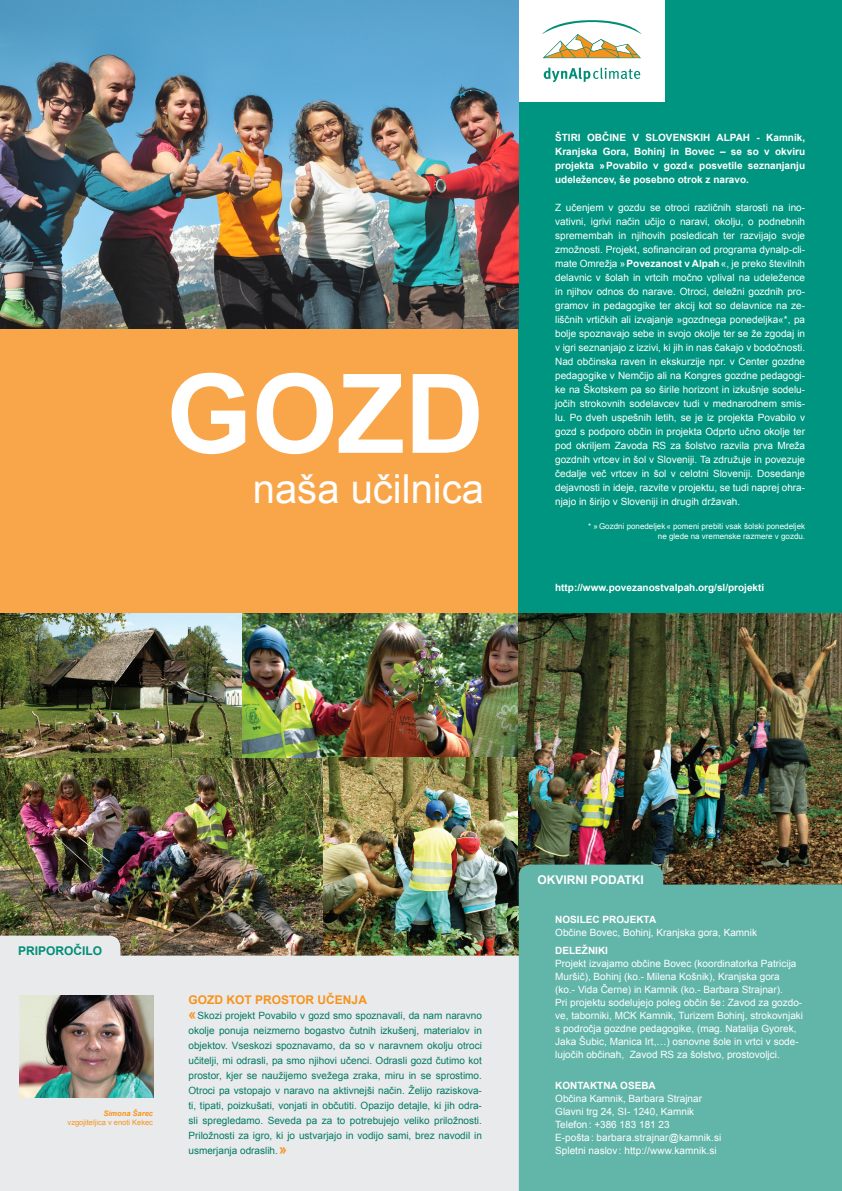
<style>
.page{position:relative;width:842px;height:1191px;background:#fff}
.page>*{position:absolute;margin:0;border:0;box-sizing:border-box;transform-origin:0 0}
.t1{font:700 110px "Arial";color:#fff}
.t2{font:40px "Arial";color:#fff}
.t3{font:700 12px "Arial";color:#f7931d}
.t4{font:700 12px "Arial";color:#fff}
.t5{font:700 12px "Arial";color:#008d77}
.t6{font:10px/14px "Arial";color:#fff}
.t7{font:10px/15px "Arial";color:#007a66;text-align:justify}
.t8{font:700 10px/14px "Arial";color:#fff;text-align:justify}
.t9{font:8px/10px "Arial";color:#fff;text-align:right}
.t10{font:7.5px "Arial";color:#f7931d}
.t11{font:italic 700 7.5px "Arial";color:#f7931d}
.s1{font-weight:700}
.s2{font-weight:700;font-size:14px;color:#f7931d}
</style>
<div class="page">
<img style="left:0;top:612px;width:519px;height:323px">
<img style="left:519px;top:612px;width:323px;height:252px">
<svg style="left:0;top:935px;width:519px;height:256px;background:#dfe0df"></svg>
<div style="left:0;top:329px;width:519px;height:283px;background:#f9a64a"></div>
<div style="left:519px;top:0;width:323px;height:612px;background:#009580"></div>
<div style="left:519px;top:0;width:146px;height:101px;background:#fff"></div>
<svg style="left:542px;top:20px;width:100px;height:38px"></svg>
<svg style="left:544px;top:67px;width:96px;height:15px"></svg>
<div style="left:519px;top:864px;width:323px;height:327px;background:#62b5a9"></div>
<img style="left:0;top:0;width:519px;height:329px">
<img style="left:19px;top:995px;width:134px;height:102px">
<h1 class="t1" style="left:166px;top:341px;width:319px">Gozd</h1>
<h2 class="t2" style="left:253px;top:462px;width:233px">naša učilnica</h2>
<p class="t8" style="left:555px;top:130px;width:251px">Štiri občine v slovenskih Alpah - Kamnik, Kranjska Gora, Bohinj in Bovec – se so v okviru projekta » Povabilo v gozd« posvetile seznanjanju udeležencev, še posebno otrok z naravo.</p>
<p class="t6" style="left:555px;top:200px;width:251px;text-align:justify">Z učenjem v gozdu se otroci različnih starosti na ino&shy;vativni, igrivi način učijo o naravi, okolju, o podnebnih spremembah in njihovih posledicah ter razvijajo svoje zmožnosti. Projekt, sofinanciran od programa dynalp-cli&shy;mate Omrežja »<span class="s1">Povezanost v Alpah</span>«, je preko številnih delavnic v šolah in vrtcih močno vplival na udeležence in njihov odnos do narave. Otroci, deležni gozdnih pro&shy;gramov in pedagogike ter akcij kot so delavnice na ze&shy;liščnih vrtičkih ali izvajanje »gozdnega ponedeljka«*, pa bolje spoznavajo sebe in svojo okolje ter se že zgodaj in v igri seznanjajo z izzivi, ki jih in nas čakajo v bodočnosti.<br>Nad občinska raven in ekskurzije npr. v Center gozdne pedagogike v Nemčijo ali na Kongres gozdne pedagogi&shy;ke na Škotskem pa so širile horizont in izkušnje sodelu&shy;jočih strokovnih sodelavcev tudi v mednarodnem smis&shy;lu. Po dveh uspešnih letih, se je iz projekta Povabilo v gozd s podporo občin in projekta Odprto učno okolje ter pod okriljem Zavoda RS za šolstvo razvila prva Mreža gozdnih vrtcev in šol v Sloveniji. Ta združuje in povezuje čedalje več vrtcev in šol v celotni Sloveniji. Dosedanje dejavnosti in ideje, razvite v projektu, se tudi naprej ohra&shy;njajo in širijo v Sloveniji in drugih državah.</p>
<p class="t9" style="left:588px;top:521px;width:218px">* »Gozdni ponedeljek« pomeni prebiti vsak šolski ponedeljek ne glede na vremenske razmere v gozdu.</p>
<p class="t8" style="left:555px;top:581px;width:211px">http://www.povezanostvalpah.org/sl/projekti</p>
<p class="t5" style="left:18px;top:943px;width:86px">Priporočilo</p>
<p class="t11" style="left:103px;top:1108px;width:51px">Simona Šarec</p>
<p class="t10" style="left:68px;top:1117px;width:87px">vzgojiteljica v enoti Kekec</p>
<p class="t3" style="left:189px;top:991px;width:178px">Gozd kot prostor učenja</p>
<p class="t7" style="left:189px;top:1008px;width:295px"><span class="s2">«</span>Skozi projekt Povabilo v gozd smo spoznavali, da nam naravno okolje ponuja neizmerno bogastvo čutnih izkušenj, materialov in objektov. Vseskozi spoznavamo, da so v naravnem okolju otroci učitelji, mi odrasli, pa smo njihovi učenci. Odrasli gozd čutimo kot prostor, kjer se naužijemo svežega zraka, miru in se sprostimo.<br>Otroci pa vstopajo v naravo na aktivnejši način. Želijo raziskova&shy;ti, tipati, poizkušati, vonjati in občutiti. Opazijo detajle, ki jih odra&shy;sli spregledamo. Seveda pa za to potrebujejo veliko priložnosti.<br>Priložnosti za igro, ki jo ustvarjajo in vodijo sami, brez navodil in usmerjanja odraslih.<span class="s2">»</span></p>
<p class="t4" style="left:537px;top:872px;width:108px">Okvirni podatki</p>
<p class="t8" style="left:555px;top:912px;width:101px">Nosilec projekta</p>
<p class="t6" style="left:555px;top:925px;width:203px">Občine Bovec, Bohinj, Kranjska gora, Kamnik</p>
<p class="t8" style="left:555px;top:943px;width:54px">Deležniki</p>
<p class="t6" style="left:555px;top:956px;width:249px;line-height:13px">Projekt izvajamo občine Bovec (koordinatorka Patricija Muršič), Bohinj (ko.- Milena Košnik), Kranjska gora<br>(ko.- Vida Černe) in Kamnik (ko.- Barbara Strajnar).<br>Pri projektu sodelujejo poleg občin še: Zavod za gozdo&shy;ve, taborniki, MCK Kamnik, Turizem Bohinj, strokovnjaki s področja gozdne pedagogike, (mag. Natalija Gyorek, Jaka Šubic, Manica Irt,…) osnovne šole in vrtci v sode&shy;lujočih občinah, Zavod RS za šolstvo, prostovoljci.</p>
<p class="t8" style="left:555px;top:1078px;width:100px">Kontaktna oseba</p>
<p class="t6" style="left:555px;top:1091px;width:168px;line-height:13px">Občina Kamnik, Barbara Strajnar Glavni trg 24, SI- 1240, Kamnik Telefon: +386 183 181 23<br>E-pošta: barbara.strajnar@kamnik.si Spletni naslov: http://www.kamnik.si</p>
</div>
